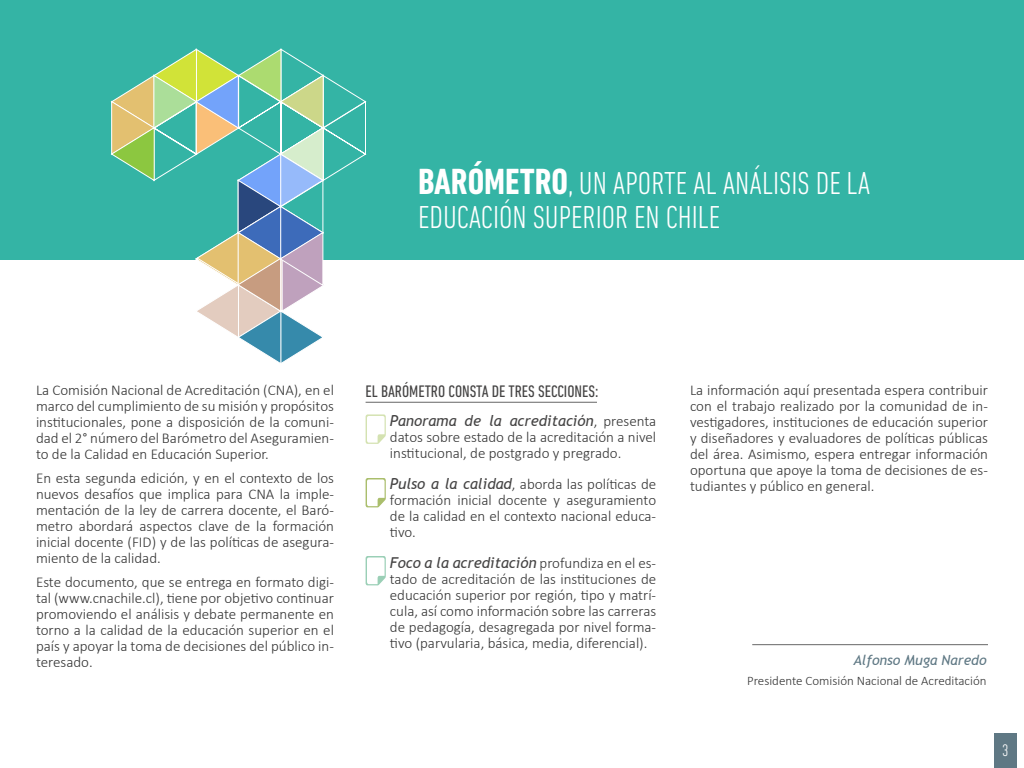
<style>
.page{position:relative;width:1024px;height:768px;background:#fff}
.page>*{position:absolute;margin:0;border:0;box-sizing:border-box;transform-origin:0 0}
.t1{font:300 condensed 32.3px/33.9px "DIN Next LT Pro";color:#fff}
.t2{font:condensed 17px "DIN Next LT Pro";color:#454444}
.t3{font:300 condensed 17px "DIN Next LT Pro";color:#fff}
.t4{font:300 15px/16px "Calibri";color:#333;text-align:justify}
.t5{font:italic 15px "Trebuchet MS";color:#454444}
.t6{font:italic 14px "Trebuchet MS";color:#5f7884}
.t7{font:300 13px "Calibri";color:#333}
.s1{font-weight:700;font-size:37.1px}
.s2{font-family:"Calibri";font-weight:300;font-style:normal;color:#333}
.s3{font-family:"Trebuchet MS";font-weight:400;font-style:italic;color:#454444}
</style>
<div class="page">
<div style="left:0;top:0;width:1024px;height:260px;background:#34b4a5"></div>
<svg style="left:366px;top:414px;width:20px;height:30px"></svg>
<svg style="left:366px;top:556px;width:20px;height:29px"></svg>
<svg style="left:366px;top:478px;width:20px;height:29px"></svg>
<hr style="left:752px;top:644px;width:236px;height:1px;background:#666">
<hr style="left:366px;top:402px;width:231px;height:1px;background:#666">
<svg style="left:112px;top:49px;width:254px;height:314px"></svg>
<div style="left:994px;top:733px;width:23px;height:35px;background:#5f7884"></div>
<h1 class="t1" style="left:418px;top:166px;width:454px"><span class="s1">BARÓMETRO</span>, UN APORTE AL ANÁLISIS DE LA<br>EDUCACIÓN SUPERIOR EN CHILE</h1>
<p class="t4" style="left:36px;top:382px;width:300px">La Comisión Nacional de Acreditación (CNA), en el marco del cumplimiento de su misión y propósitos institucionales, pone a disposición de la comuni&shy;dad el 2° número del Barómetro del Aseguramien&shy;to de la Calidad en Educación Superior.</p>
<p class="t4" style="left:36px;top:470px;width:300px">En esta segunda edición, y en el contexto de los nuevos desafíos que implica para CNA la imple&shy;mentación de la ley de carrera docente, el Baró&shy;metro abordará aspectos clave de la formación inicial docente (FID) y de las políticas de asegura&shy;miento de la calidad.</p>
<p class="t4" style="left:36px;top:574px;width:300px">Este documento, que se entrega en formato digi&shy;tal (www.cnachile.cl), tiene por objetivo continuar promoviendo el análisis y debate permanente en torno a la calidad de la educación superior en el país y apoyar la toma de decisiones del público in&shy;teresado.</p>
<p class="t2" style="left:366px;top:381px;width:234px">EL BARÓMETRO CONSTA DE TRES SECCIONES:</p>
<p class="t5" style="left:390px;top:412px;width:268px">Panorama de la acreditación<span class="s2">, presenta</span></p>
<p class="t4" style="left:390px;top:428px;width:268px">datos sobre estado de la acreditación a nivel institucional, de postgrado y pregrado.</p>
<p class="t4" style="left:390px;top:475px;width:268px"><span class="s3">Pulso a la calidad</span>, aborda las políticas de formación inicial docente y aseguramiento de la calidad en el contexto nacional educa&shy;tivo.</p>
<p class="t5" style="left:390px;top:554px;width:268px">Foco a la acreditación <span class="s2">profundiza en el es-</span></p>
<p class="t4" style="left:390px;top:570px;width:268px">tado de acreditación de las instituciones de educación superior por región, tipo y matrí&shy;cula, así como información sobre las carreras de pedagogía, desagregada por nivel forma&shy;tivo (parvularia, básica, media, diferencial).</p>
<p class="t4" style="left:690px;top:382px;width:300px">La información aquí presentada espera contribuir con el trabajo realizado por la comunidad de in&shy;vestigadores, instituciones de educación superior y diseñadores y evaluadores de políticas públicas del área. Asimismo, espera entregar información oportuna que apoye la toma de decisiones de es&shy;tudiantes y público en general.</p>
<p class="t6" style="left:853px;top:652px;width:135px">Alfonso Muga Naredo</p>
<p class="t7" style="left:747px;top:673px;width:241px">Presidente Comisión Nacional de Acreditación</p>
<p class="t3" style="left:1002px;top:740px;width:8px">3</p>
</div>
